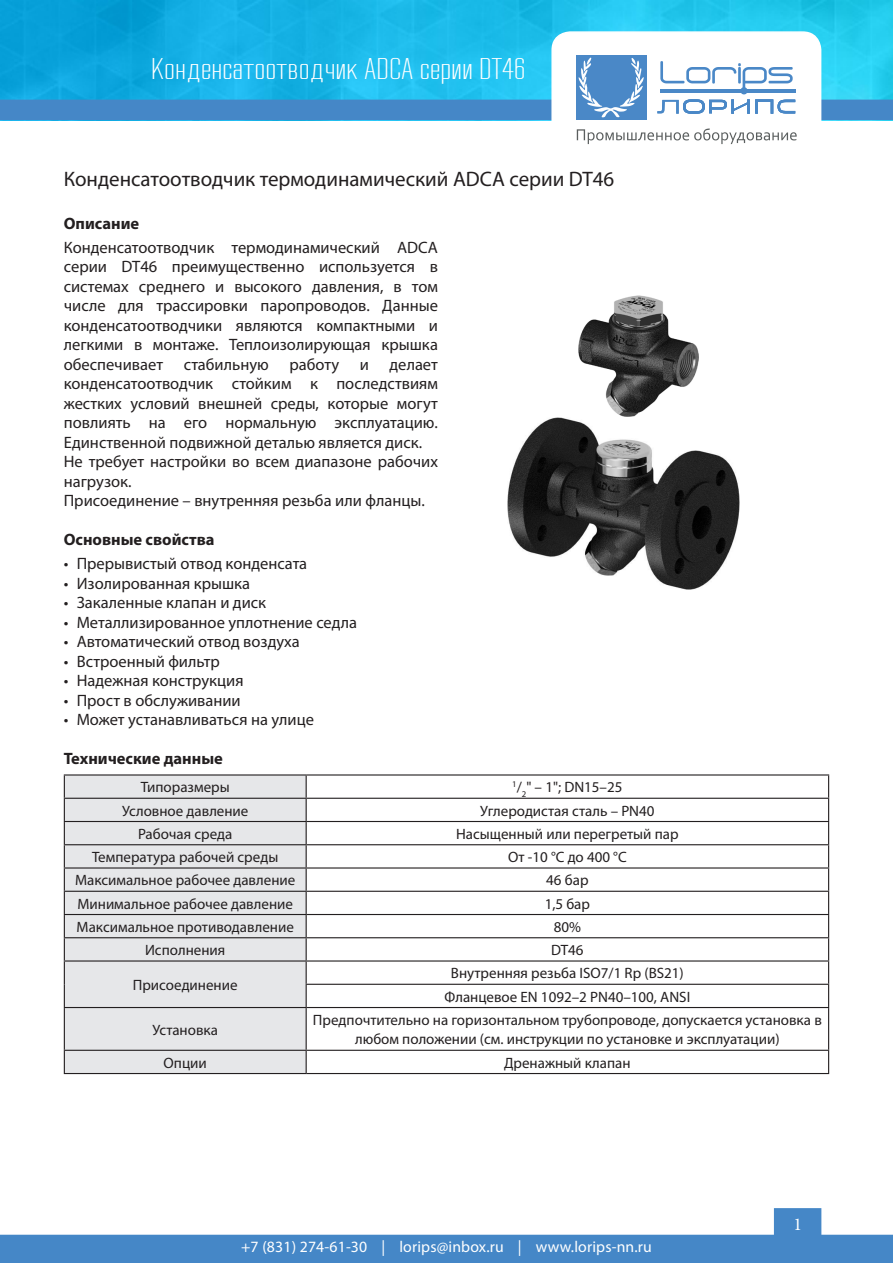
<style>
.page{position:relative;width:893px;height:1263px;background:#fff}
.page>*{position:absolute;margin:0;border:0;box-sizing:border-box;transform-origin:0 0}
.t1{font:300 29.7px "RB No 2";color:#fff;scale:1.11 1}
.zag_06{font:21px "Myriad Pro";color:#231f20}
.t2{font:18px "Minion Pro";color:#fff}
.text{font:16.5px/19.5px "Myriad Pro";color:#231f20;text-align:justify}
.zag_08{font:700 16.5px "Myriad Pro";color:#231f20}
.t3{font:15.75px "Myriad Pro";letter-spacing:.01em;color:#fff}
.table_cell{font:15px/19.5px "Myriad Pro";color:#231f20;text-align:center}
.table_head{font:15px "Myriad Pro";color:#231f20}
</style>
<div class="page">
<div style="left:774px;top:1208px;width:47px;height:28px;background:#4587c7;border:2px solid #4587c7"></div>
<div style="left:0;top:1235px;width:893px;height:28px;background:#4587c7"></div>
<img style="left:0;top:0;width:893px;height:100px">
<div style="left:0;top:100px;width:893px;height:20px;background:#4587c7"></div>
<div style="left:552px;top:32px;width:269px;height:135px;background:#fff;border-radius:18px"></div>
<div style="left:551px;top:31px;width:270px;height:137px;border:2px solid #fff;border-radius:18px"></div>
<div style="left:576px;top:55px;width:70px;height:65px;background:#4a88c7"></div>
<svg style="left:579px;top:58px;width:65px;height:59px"></svg>
<svg style="left:657px;top:61px;width:138px;height:53px"></svg>
<svg style="left:577px;top:128px;width:220px;height:16px"></svg>
<div style="left:65px;top:775px;width:241px;height:298px;background:#e6e7e9"></div>
<hr style="left:306px;top:774px;width:523px;height:1px;background:#231f20">
<hr style="left:64px;top:798px;width:242px;height:1px;background:#231f20">
<hr style="left:306px;top:798px;width:523px;height:1px;background:#231f20">
<hr style="left:64px;top:821px;width:242px;height:1px;background:#231f20">
<hr style="left:306px;top:821px;width:523px;height:1px;background:#231f20">
<hr style="left:64px;top:844px;width:242px;height:1px;background:#231f20">
<hr style="left:306px;top:844px;width:523px;height:1px;background:#231f20">
<hr style="left:64px;top:867px;width:242px;height:1px;background:#231f20">
<hr style="left:306px;top:867px;width:523px;height:1px;background:#231f20">
<hr style="left:64px;top:891px;width:242px;height:1px;background:#231f20">
<hr style="left:306px;top:891px;width:523px;height:1px;background:#231f20">
<hr style="left:64px;top:914px;width:242px;height:1px;background:#231f20">
<hr style="left:306px;top:914px;width:523px;height:1px;background:#231f20">
<hr style="left:64px;top:937px;width:242px;height:1px;background:#231f20">
<hr style="left:306px;top:937px;width:523px;height:1px;background:#231f20">
<hr style="left:64px;top:960px;width:242px;height:1px;background:#231f20">
<hr style="left:306px;top:960px;width:523px;height:1px;background:#231f20">
<hr style="left:306px;top:984px;width:523px;height:1px;background:#231f20">
<svg style="left:828px;top:775px;width:1px;height:232px"></svg>
<hr style="left:64px;top:1007px;width:242px;height:1px;background:#231f20">
<hr style="left:306px;top:1007px;width:523px;height:1px;background:#231f20">
<hr style="left:828px;top:1008px;width:1px;height:42px;background:#231f20">
<hr style="left:64px;top:1050px;width:242px;height:1px;background:#231f20">
<hr style="left:306px;top:1050px;width:523px;height:1px;background:#231f20">
<svg style="left:828px;top:1051px;width:1px;height:22px"></svg>
<hr style="left:306px;top:1073px;width:523px;height:1px;background:#231f20">
<hr style="left:64px;top:774px;width:242px;height:1px;background:#231f20">
<svg style="left:64px;top:775px;width:1px;height:232px"></svg>
<svg style="left:306px;top:775px;width:1px;height:232px"></svg>
<hr style="left:64px;top:1008px;width:1px;height:42px;background:#231f20">
<hr style="left:306px;top:1008px;width:1px;height:42px;background:#231f20">
<svg style="left:64px;top:1051px;width:1px;height:22px"></svg>
<svg style="left:306px;top:1051px;width:1px;height:22px"></svg>
<hr style="left:64px;top:1073px;width:242px;height:1px;background:#231f20">
<img style="left:578px;top:295px;width:120px;height:122px">
<img style="left:507px;top:418px;width:233px;height:172px">
<p class="t1" style="left:151px;top:52px;width:339px">Конденсатоотводчик ADCA серии DT46</p>
<p class="zag_06" style="left:64px;top:166px;width:552px">Конденсатоотводчик термодинамический ADCA серии DT46</p>
<p class="zag_08" style="left:64px;top:213px;width:77px">Описание</p>
<p class="text" style="left:64px;top:237px;width:376px">Конденсатоотводчик термодинамический ADCA серии DT46 преимущественно используется в системах среднего и высокого давления, в том числе для трассировки паропроводов. Данные конденсатоотводчики являются компактными и легкими в монтаже. Теплоизолирующая крышка обеспечивает</p>
<p class="text" style="left:184px;top:354px;width:87px">стабильную</p>
<p class="text" style="left:289px;top:354px;width:51px">работу</p>
<p class="text" style="left:360px;top:354px;width:11px">и</p>
<p class="text" style="left:64px;top:354px;width:376px;text-indent:326px">делает конденсатоотводчик стойким к последствиям жестких условий внешней среды, которые могут повлиять на его нормальную эксплуатацию.<br>Единственной подвижной деталью является диск.</p>
<p class="text" style="left:64px;top:452px;width:376px">Не требует настройки во всем диапазоне рабочих нагрузок.</p>
<p class="text" style="left:64px;top:491px;width:362px">Присоединение – внутренняя резьба или фланцы.</p>
<p class="zag_08" style="left:64px;top:529px;width:152px">Основные свойства</p>
<p class="text" style="left:64px;top:554px;width:245px">• Прерывистый отвод конденсата</p>
<p class="text" style="left:64px;top:573px;width:188px">• Изолированная крышка</p>
<p class="text" style="left:64px;top:593px;width:204px">• Закаленные клапан и диск</p>
<p class="text" style="left:64px;top:612px;width:295px">• Металлизированное уплотнение седла</p>
<p class="text" style="left:64px;top:632px;width:238px">• Автоматический отвод воздуха</p>
<p class="text" style="left:64px;top:651px;width:158px">• Встроенный фильтр</p>
<p class="text" style="left:64px;top:671px;width:181px">• Надежная конструкция</p>
<p class="text" style="left:64px;top:690px;width:178px">• Прост в обслуживании</p>
<p class="text" style="left:64px;top:710px;width:252px">• Может устанавливаться на улице</p>
<p class="zag_08" style="left:64px;top:748px;width:161px">Технические данные</p>
<p class="table_head" style="left:141px;top:778px;width:90px">Типоразмеры</p>
<p class="table_cell" style="left:512px;top:777px;width:112px"><sup>1</sup>/<sub>2</sub>" – 1"; DN15–25</p>
<p class="table_head" style="left:122px;top:801px;width:128px">Условное давление</p>
<p class="table_cell" style="left:480px;top:800px;width:176px">Углеродистая сталь – PN40</p>
<p class="table_head" style="left:138px;top:824px;width:96px">Рабочая среда</p>
<p class="table_cell" style="left:456px;top:824px;width:224px">Насыщенный или перегретый пар</p>
<p class="table_head" style="left:92px;top:848px;width:188px">Температура рабочей среды</p>
<p class="table_cell" style="left:508px;top:847px;width:120px">От -10 °C до 400 °C</p>
<p class="table_head" style="left:75px;top:871px;width:222px">Максимальное рабочее давление</p>
<p class="table_cell" style="left:546px;top:870px;width:44px">46 бар</p>
<p class="table_head" style="left:77px;top:894px;width:217px">Минимальное рабочее давление</p>
<p class="table_cell" style="left:545px;top:893px;width:47px">1,5 бар</p>
<p class="table_head" style="left:77px;top:917px;width:219px">Максимальное противодавление</p>
<p class="table_cell" style="left:554px;top:917px;width:29px">80%</p>
<p class="table_head" style="left:145px;top:941px;width:82px">Исполнения</p>
<p class="table_cell" style="left:551px;top:940px;width:34px">DT46</p>
<p class="table_head" style="left:133px;top:975px;width:106px">Присоединение</p>
<p class="table_cell" style="left:451px;top:963px;width:235px">Внутренняя резьба ISO7/1 Rp (BS21)</p>
<p class="table_cell" style="left:444px;top:986px;width:247px">Фланцевое EN 1092–2 PN40–100, ANSI</p>
<p class="table_head" style="left:152px;top:1020px;width:67px">Установка</p>
<p class="table_cell" style="left:313px;top:1010px;width:510px">Предпочтительно на горизонтальном трубопроводе, допускается установка в любом положении (см. инструкции по установке и эксплуатации)</p>
<p class="table_head" style="left:164px;top:1053px;width:45px">Опции</p>
<p class="table_cell" style="left:504px;top:1052px;width:128px">Дренажный клапан</p>
<p class="t3" style="left:241px;top:1237px;width:412px">+7 (831) 274-61-30 | lorips@inbox.ru | www.lorips-nn.ru</p>
<p class="t2" style="left:793px;top:1212px;width:10px">1</p>
</div>
